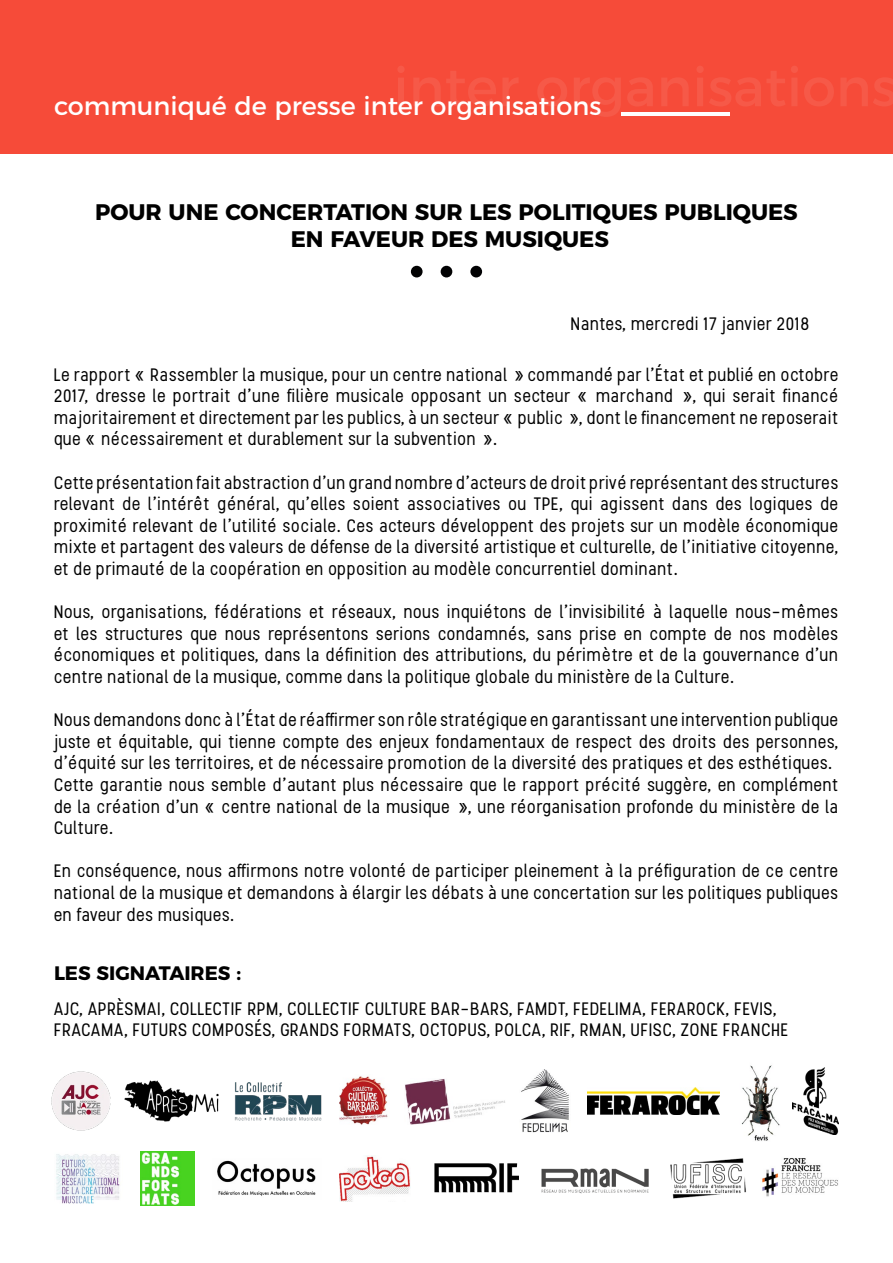
<style>
.page{position:relative;width:893px;height:1263px;background:#fff}
.page>*{position:absolute;margin:0;border:0;box-sizing:border-box;transform-origin:0 0}
.t1{font:25.5px "Montserrat";color:#fff}
.t2{font:700 22.5px/27px "Montserrat";color:#000;text-align:center}
.t3{font:700 19.5px "Montserrat";color:#000}
.t4{font:18px/21.6px "Stellar";color:#000;text-align:justify}
</style>
<div class="page">
<div style="left:0;top:0;width:893px;height:153px;background:#f64b39"></div>
<hr style="left:621px;top:112px;width:109px;height:4px;background:#fefefe">
<div style="left:411px;top:266px;width:12px;height:11px;background:#020203;border-radius:50%"></div>
<div style="left:441px;top:266px;width:11px;height:11px;background:#020203;border-radius:50%"></div>
<div style="left:470px;top:266px;width:12px;height:11px;background:#020203;border-radius:50%"></div>
<img style="left:51px;top:1072px;width:59px;height:59px">
<img style="left:124px;top:1080px;width:95px;height:42px">
<img style="left:234px;top:1082px;width:88px;height:38px">
<img style="left:339px;top:1076px;width:49px;height:49px">
<img style="left:405px;top:1079px;width:100px;height:45px">
<img style="left:521px;top:1070px;width:48px;height:63px">
<img style="left:587px;top:1088px;width:132px;height:27px">
<img style="left:741px;top:1065px;width:39px;height:76px">
<img style="left:792px;top:1068px;width:47px;height:67px">
<img style="left:56px;top:1154px;width:64px;height:50px">
<img style="left:140px;top:1151px;width:54px;height:55px">
<img style="left:339px;top:1156px;width:72px;height:45px">
<img style="left:434px;top:1163px;width:85px;height:30px">
<img style="left:541px;top:1168px;width:108px;height:26px">
<img style="left:670px;top:1158px;width:76px;height:41px">
<img style="left:762px;top:1158px;width:76px;height:39px">
<img style="left:217px;top:1160px;width:99px;height:36px">
<h1 class="t1" style="left:54px;top:85px;width:549px">communiqué de presse inter organisations</h1>
<p class="t2" style="left:95px;top:196px;width:704px">POUR UNE CONCERTATION SUR LES POLITIQUES PUBLIQUES<br>EN FAVEUR DES MUSIQUES</p>
<p class="t4" style="left:571px;top:313px;width:241px">Nantes, mercredi 17 janvier 2018</p>
<p class="t4" style="left:54px;top:364px;width:786px">Le rapport « Rassembler la musique, pour un centre national » commandé par l’État et publié en octobre 2017, dresse le portrait d’une filière musicale opposant un secteur « marchand », qui serait financé majoritairement et directement par les publics, à un secteur « public », dont le financement ne reposerait que « nécessairement et durablement sur la subvention ».</p>
<p class="t4" style="left:54px;top:472px;width:787px">Cette présentation fait abstraction d’un grand nombre d’acteurs de droit privé représentant des structures relevant de l’intérêt général, qu’elles soient associatives ou TPE, qui agissent dans des logiques de proximité relevant de l’utilité sociale. Ces acteurs développent des projets sur un modèle économique mixte et partagent des valeurs de défense de la diversité artistique et culturelle, de l’initiative citoyenne, et de primauté de la coopération en opposition au modèle concurrentiel dominant.</p>
<p class="t4" style="left:54px;top:601px;width:786px">Nous, organisations, fédérations et réseaux, nous inquiétons de l’invisibilité à laquelle nous-mêmes et les structures que nous représentons serions condamnés, sans prise en compte de nos modèles économiques et politiques, dans la définition des attributions, du périmètre et de la gouvernance d’un centre national de la musique, comme dans la politique globale du ministère de la Culture.</p>
<p class="t4" style="left:54px;top:709px;width:786px;text-align:left">Nous demandons donc à l’État de réaffirmer son rôle stratégique en garantissant une intervention publique juste et équitable, qui tienne compte des enjeux fondamentaux de respect des droits des personnes, d’équité sur les territoires, et de nécessaire promotion de la diversité des pratiques et des esthétiques.<br>Cette garantie nous semble d’autant plus nécessaire que le rapport précité suggère, en complément de la création d’un « centre national de la musique », une réorganisation profonde du ministère de la Culture.</p>
<p class="t4" style="left:54px;top:860px;width:786px">En conséquence, nous affirmons notre volonté de participer pleinement à la préfiguration de ce centre national de la musique et demandons à élargir les débats à une concertation sur les politiques publiques en faveur des musiques.</p>
<p class="t3" style="left:54px;top:957px;width:189px">LES SIGNATAIRES :</p>
<p class="t4" style="left:54px;top:998px;width:736px">AJC, APRÈSMAI, COLLECTIF RPM, COLLECTIF CULTURE BAR-BARS, FAMDT, FEDELIMA, FERAROCK, FEVIS,<br>FRACAMA, FUTURS COMPOSÉS, GRANDS FORMATS, OCTOPUS, POLCA, RIF, RMAN, UFISC, ZONE FRANCHE</p>
</div>
